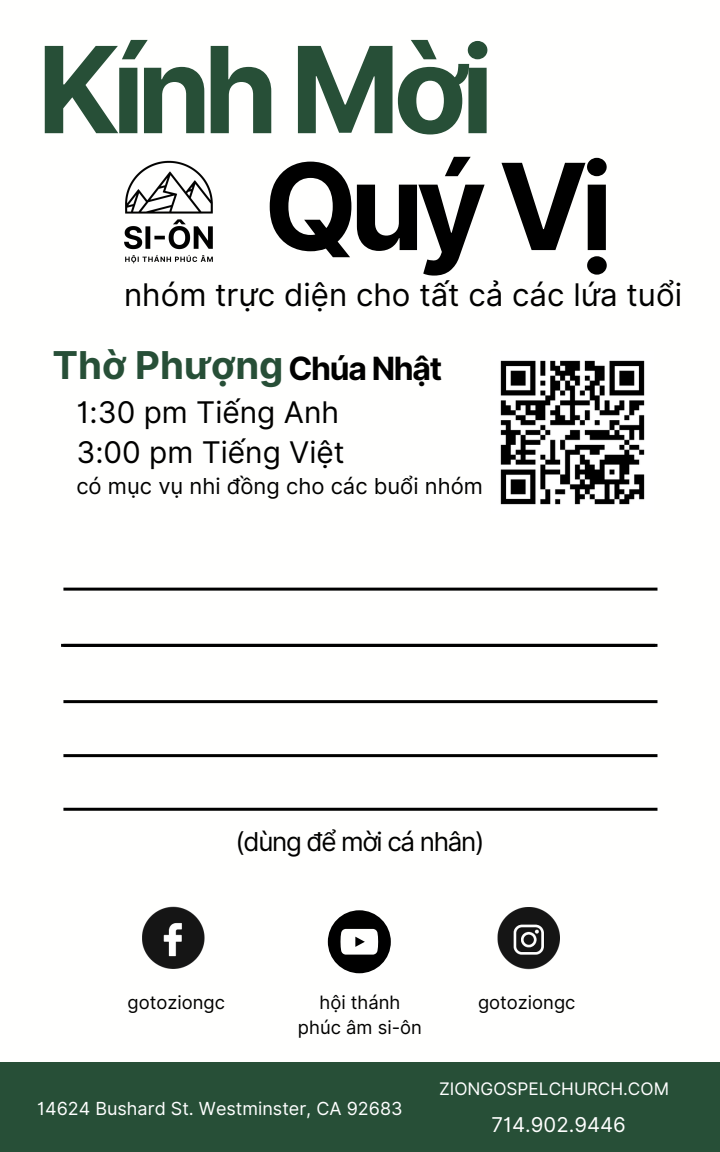
<style>
.page{position:relative;width:720px;height:1152px;background:#fff}
.page>*{position:absolute;margin:0;border:0;box-sizing:border-box;transform-origin:0 0}
.t1{font:700 120px "Inter";letter-spacing:-.065em;color:#274f37}
.t2{font:700 120px "Inter";color:#000}
.t3{font:700 38.4px "Inter";color:#274f37}
.t4{font:31.2px "Inter";color:#000}
.t5{font:30px/40.4px "Inter";color:#000}
.t6{font:26px "Inter";letter-spacing:-.05em;color:#000}
.t7{font:22px "Inter";color:#000}
.t8{font:20.4px "Inter";color:#fff}
.t9{font:18.4px "Inter";color:#000}
.t10{font:18px "Inter";color:#fff}
.t11{font:17.2px "Inter";color:#fff}
.s1{font-size:32px;color:#000}
</style>
<div class="page">
<div style="left:0;top:1062px;width:720px;height:90px;background:#274f37"></div>
<img style="left:143px;top:906px;width:62px;height:63px">
<img style="left:497px;top:908px;width:62px;height:62px">
<svg style="left:328px;top:910px;width:63px;height:63px"></svg>
<hr style="left:63px;top:644px;width:594px;height:3px;background:#000">
<hr style="left:63px;top:700px;width:594px;height:3px;background:#000">
<hr style="left:63px;top:754px;width:594px;height:3px;background:#000">
<hr style="left:63px;top:808px;width:594px;height:3px;background:#000">
<img style="left:500px;top:360px;width:145px;height:145px">
<img style="left:124px;top:160px;width:89px;height:104px">
<hr style="left:61px;top:644px;width:594px;height:3px;background:#000">
<hr style="left:63px;top:588px;width:594px;height:3px;background:#000">
<h1 class="t1" style="left:37px;top:18px;width:458px">Kính Mời</h1>
<h1 class="t2" style="left:264px;top:135px;width:351px">Quý Vị</h1>
<h3 class="t4" style="left:124px;top:276px;width:560px">nhóm trực diện cho tất cả các lứa tuổi</h3>
<h2 class="t3" style="left:52px;top:343px;width:391px">Thờ Phượng <span class="s1">Chúa Nhật</span></h2>
<h3 class="t5" style="left:76px;top:391px;width:270px">1:30 pm Tiếng Anh<br>3:00 pm Tiếng Việt</h3>
<p class="t7" style="left:76px;top:473px;width:408px">có mục vụ nhi đồng cho các buổi nhóm</p>
<h3 class="t6" style="left:235px;top:826px;width:251px">(dùng để mời cá nhân)</h3>
<p class="t9" style="left:128px;top:992px;width:99px">gotoziongc</p>
<p class="t9" style="left:319px;top:992px;width:83px">hội thánh</p>
<p class="t9" style="left:478px;top:992px;width:99px">gotoziongc</p>
<p class="t9" style="left:298px;top:1016px;width:126px">phúc âm si-ôn</p>
<p class="t10" style="left:37px;top:1098px;width:367px">14624 Bushard St. Westminster, CA 92683</p>
<p class="t11" style="left:439px;top:1079px;width:232px">ZIONGOSPELCHURCH.COM</p>
<p class="t8" style="left:492px;top:1113px;width:136px">714.902.9446</p>
</div>
